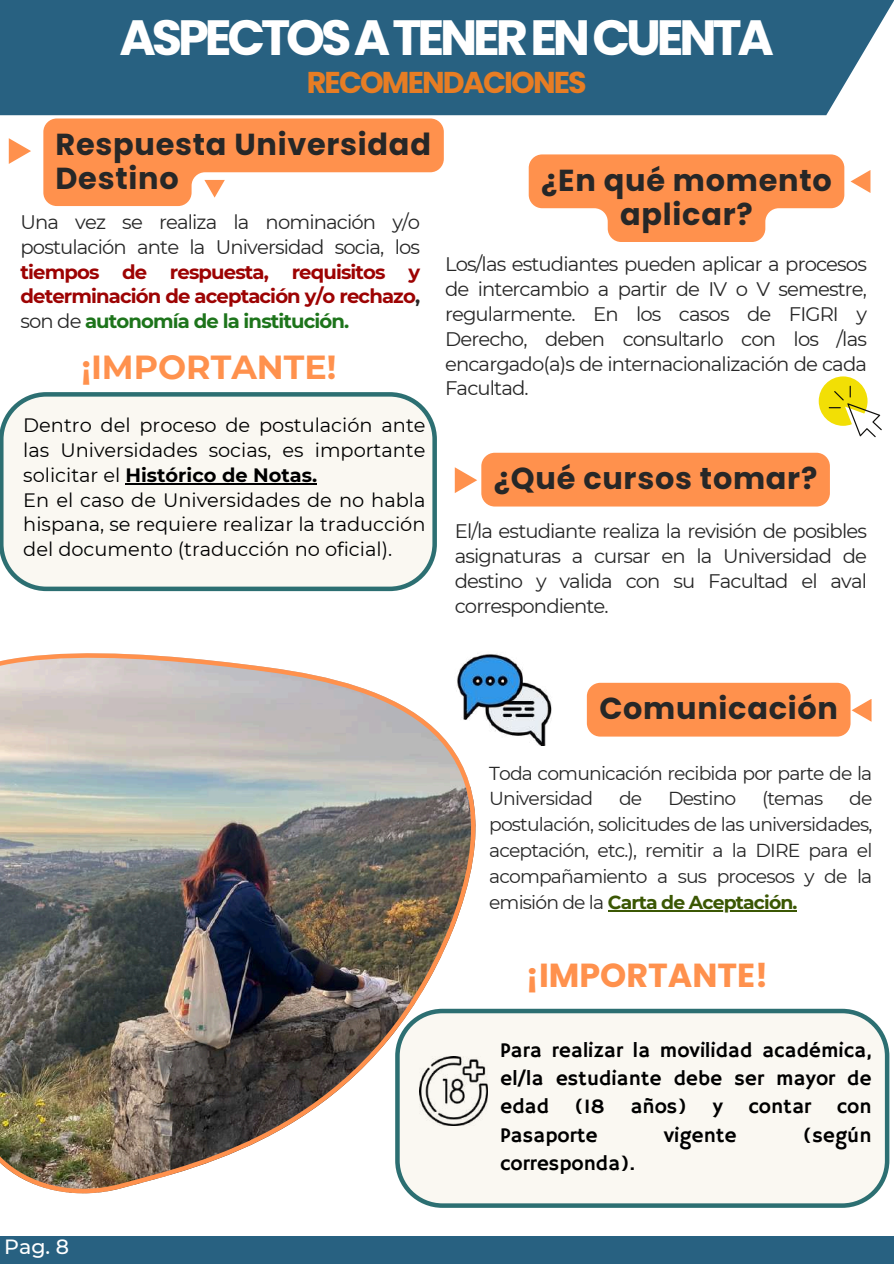
<style>
.page{position:relative;width:894px;height:1264px;background:#fff}
.page>*{position:absolute;margin:0;border:0;box-sizing:border-box;transform-origin:0 0}
.t1{font:700 49.5px "Poppins";letter-spacing:-.085em;color:#fff}
.t2{font:700 33.3px "Poppins";color:#ff914d}
.t3{font:700 33.3px "Montserrat";color:#ff914d}
.t4{font:700 30.3px/33.8px "Poppins";letter-spacing:.025em;color:#272727}
.t5{font:700 30.15px "Poppins";letter-spacing:-.06em;color:#e77d24}
.t6{font:20.85px/28.2px "Hammersmith One";color:#000;text-align:justify}
.t7{font:500 20.55px "Montserrat";color:#fff}
.t8{font:19.65px/24.8px "Montserrat";letter-spacing:-.045em;color:#272727;text-align:justify}
.t9{font:700 19.65px/24.8px "Montserrat";letter-spacing:-.045em;color:#9d0303;text-align:justify}
.t10{font:19.35px/24.8px "Montserrat";color:#000}
.t11{font:18.75px/25.8px "Montserrat";letter-spacing:-.045em;color:#272727}
.s1{color:#272727}
.s2{font-weight:400;color:#272727}
.s3{color:#1d741b}
.s4{font-weight:700}
.s5{font-weight:700;color:#3b5704}
</style>
<div class="page">
<div style="left:0;top:1236px;width:893px;height:27px;background:#286181"></div>
<div style="left:0;top:0;width:893px;height:115px;background:#286181"></div>
<svg style="left:9px;top:138px;width:22px;height:26px"></svg>
<img style="left:0;top:653px;width:475px;height:540px">
<svg style="left:43px;top:118px;width:400px;height:88px"></svg>
<svg style="left:0;top:392px;width:437px;height:199px"></svg>
<svg style="left:454px;top:467px;width:23px;height:26px"></svg>
<div style="left:481px;top:453px;width:348px;height:53px;background:#ff914d;border-radius:13px"></div>
<img style="left:454px;top:653px;width:98px;height:92px">
<svg style="left:395px;top:1008px;width:494px;height:199px"></svg>
<img style="left:419px;top:1056px;width:69px;height:69px">
<svg style="left:528px;top:154px;width:316px;height:88px"></svg>
<svg style="left:850px;top:170px;width:20px;height:23px"></svg>
<svg style="left:818px;top:376px;width:63px;height:61px"></svg>
<svg style="left:586px;top:682px;width:285px;height:54px;background:#ff9a5c"></svg>
<hr style="left:607px;top:910px;width:189px;height:1px;background:#3b5704">
<hr style="left:125px;top:483px;width:192px;height:1px;background:#000">
<h1 class="t1" style="left:119px;top:3px;width:656px">ASPECTOSATENERENCUENTA</h1>
<h3 class="t5" style="left:307px;top:61px;width:281px">RECOMENDACIONES</h3>
<h3 class="t4" style="left:55px;top:127px;width:377px">Respuesta Universidad<br>Destino</h3>
<h3 class="t4" style="left:541px;top:163px;width:292px;text-align:center">¿En qué momento aplicar?</h3>
<p class="t8" style="left:20px;top:210px;width:401px">Una vez se realiza la nominación y/o postulación ante la Universidad socia, los</p>
<p class="t9" style="left:20px;top:259px;width:401px">tiempos de respuesta, requisitos y determinación de aceptación y/o rechazo<span class="s1">, </span><span class="s2">son de</span> <span class="s3">autonomía de la institución.</span></p>
<h2 class="t3" style="left:81px;top:346px;width:256px">¡IMPORTANTE!</h2>
<p class="t10" style="left:23px;top:413px;width:403px">Dentro del proceso de postulación ante las Universidades socias, es importante solicitar el <span class="s4">Histórico de Notas.<br></span>En el caso de Universidades de no habla hispana, se requiere realizar la traducción del documento (traducción no oficial).</p>
<p class="t8" style="left:445px;top:252px;width:423px">Los/las estudiantes pueden aplicar a procesos de intercambio a partir de IV o V semestre, regularmente. En los casos de FIGRI y Derecho, deben consultarlo con los /las encargado(a)s de internacionalización de cada Facultad.</p>
<h3 class="t4" style="left:493px;top:461px;width:325px">¿Qué cursos tomar?</h3>
<p class="t8" style="left:454px;top:519px;width:413px">El/la estudiante realiza la revisión de posibles asignaturas a cursar en la Universidad de destino y valida con su Facultad el aval correspondiente.</p>
<h3 class="t4" style="left:599px;top:691px;width:240px">Comunicación</h3>
<p class="t11" style="left:489px;top:759px;width:384px">Toda comunicación recibida por parte de la<br>Universidad</p>
<p class="t11" style="left:489px;top:785px;width:384px;text-align:justify;text-indent:360px">de postulación, solicitudes de las universidades, aceptación, etc.), remitir a la DIRE para el acompañamiento a sus procesos y de la emisión de la <span class="s5">Carta de Aceptación.</span></p>
<p class="t11" style="left:619px;top:785px;width:25px">de</p>
<p class="t11" style="left:668px;top:785px;width:70px">Destino</p>
<p class="t11" style="left:762px;top:785px;width:63px">(temas</p>
<h2 class="t2" style="left:526px;top:951px;width:244px">¡IMPORTANTE!</h2>
<p class="t6" style="left:500px;top:1037px;width:373px">Para realizar la movilidad académica, el/la estudiante debe ser mayor de edad (18 años) y contar con Pasaporte</p>
<p class="t6" style="left:663px;top:1121px;width:75px">vigente</p>
<p class="t6" style="left:802px;top:1121px;width:70px">(según</p>
<p class="t7" style="left:4px;top:1233px;width:66px">Pag. 8</p>
<p class="t6" style="left:500px;top:1149px;width:136px">corresponda).</p>
</div>
